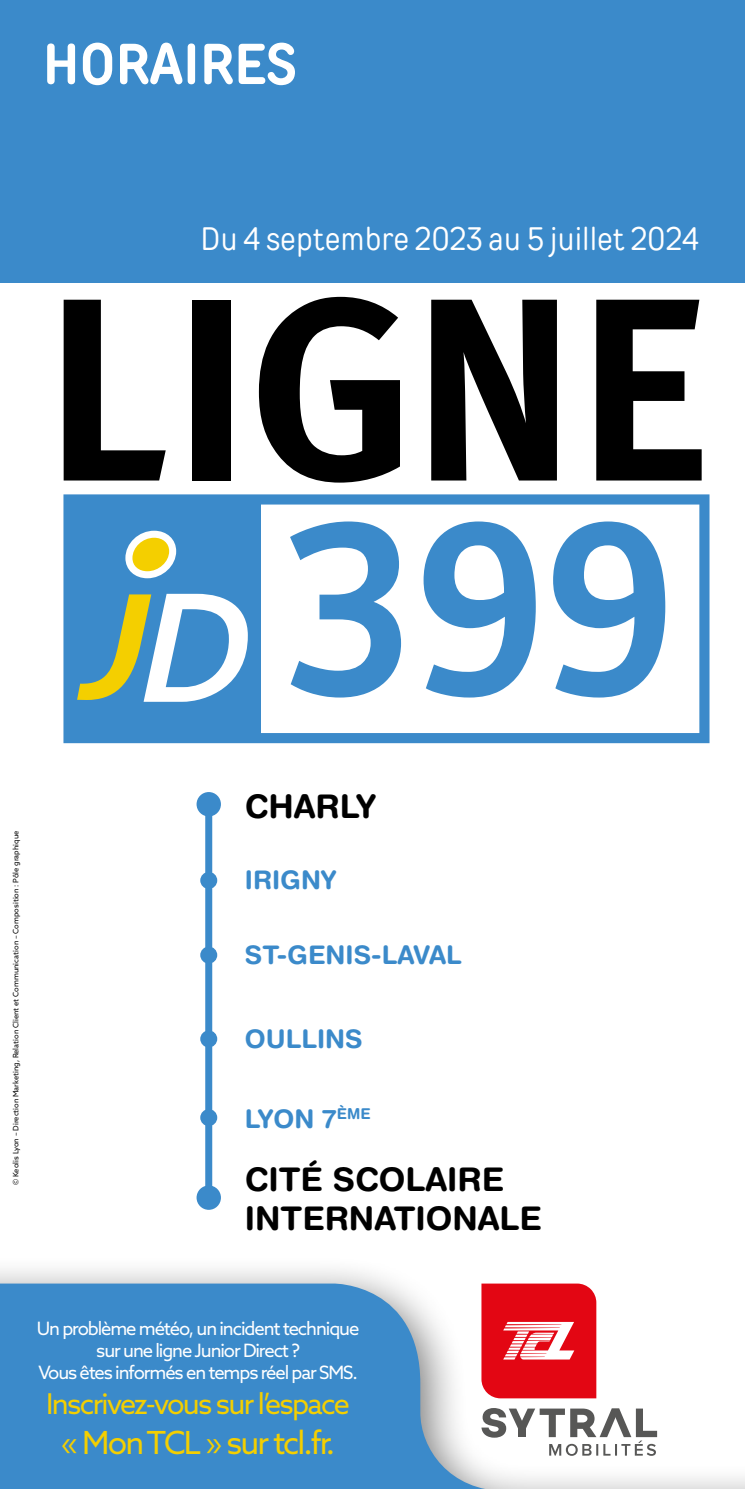
<style>
.page{position:relative;width:745px;height:1489px;background:#fff}
.page>*{position:absolute;margin:0;border:0;box-sizing:border-box;transform-origin:0 0}
.t1{font:700 260px "Meta";letter-spacing:.015em;color:#000}
.t2{font:700 225px "Confluence";color:#3b8aca}
.t3{font:700 57.5px "TT Rounds Condensed";color:#fff}
.t4{font:700 32.5px/39px "Helvetica Rounded";color:#000}
.t5{font:32.5px "TT Rounds Condensed";color:#fff}
.t6{font:31.75px "Azo Sans";letter-spacing:-.06em;color:#f4cf00}
.t7{font:28.75px "Azo Sans";letter-spacing:-.06em;color:#f4cf00}
.t8{font:700 25.5px "Helvetica Rounded";color:#3b8aca}
.t9{font:18.5px/22.2px "Azo Sans";letter-spacing:-.06em;color:#fff;text-align:center}
.t10{font:7.5px "Azo Sans";color:#000}
</style>
<div class="page">
<svg style="left:63px;top:494px;width:646px;height:249px"></svg>
<div style="left:71px;top:501px;width:189px;height:238px;background:#3b8aca"></div>
<svg style="left:125px;top:530px;width:51px;height:48px"></svg>
<svg style="left:77px;top:594px;width:171px;height:107px"></svg>
<div style="left:0;top:0;width:744px;height:282px;background:#3b8aca"></div>
<div style="left:205px;top:804px;width:7px;height:393px;background:#3b8aca"></div>
<div style="left:196px;top:792px;width:25px;height:24px;background:#3b8aca;border-radius:50%"></div>
<div style="left:200px;top:946px;width:17px;height:17px;background:#3b8aca;border-radius:50%"></div>
<div style="left:200px;top:871px;width:17px;height:17px;background:#3b8aca;border-radius:50%"></div>
<div style="left:200px;top:1030px;width:17px;height:17px;background:#3b8aca;border-radius:50%"></div>
<div style="left:200px;top:1109px;width:17px;height:16px;background:#3b8aca;border-radius:50%"></div>
<div style="left:196px;top:1185px;width:25px;height:24px;background:#3b8aca;border-radius:50%"></div>
<div style="left:0;top:1254px;width:744px;height:234px;background:#000;opacity:.5"></div>
<svg style="left:0;top:1283px;width:744px;height:205px;fill:#3b8aca"></svg>
<svg style="left:481px;top:1407px;width:175px;height:48px"></svg>
<svg style="left:481px;top:1283px;width:115px;height:115px;background:#e62934"></svg>
<h3 class="t3" style="left:43px;top:25px;width:255px">HORAIRES</h3>
<h3 class="t5" style="left:200px;top:217px;width:500px">Du 4 septembre 2023 au 5 juillet 2024</h3>
<h1 class="t1" style="left:44px;top:240px;width:665px">LIGNE</h1>
<h2 class="t2" style="left:286px;top:465px;width:390px">399</h2>
<p class="t10" style="left:11px;top:1184px;width:356px;rotate:-90deg">© Keolis Lyon – Direction Marketing, Relation Client et Communication – Composition : Pôle graphique</p>
<h3 class="t4" style="left:245px;top:786px;width:133px">CHARLY</h3>
<h3 class="t8" style="left:245px;top:864px;width:93px">IRIGNY</h3>
<h3 class="t8" style="left:245px;top:939px;width:218px">ST-GENIS-LAVAL</h3>
<h3 class="t8" style="left:245px;top:1023px;width:119px">OULLINS</h3>
<h3 class="t8" style="left:245px;top:1103px;width:127px">LYON 7<sup>ÈME</sup></h3>
<h3 class="t4" style="left:245px;top:1159px;width:298px">CITÉ SCOLAIRE<br>INTERNATIONALE</h3>
<p class="t9" style="left:37px;top:1316px;width:324px">Un problème météo, un incident technique sur une ligne Junior Direct ?<br>Vous êtes informés en temps réel par SMS.</p>
<h3 class="t7" style="left:46px;top:1384px;width:305px">Inscrivez-vous sur l’espace</h3>
<h3 class="t6" style="left:61px;top:1421px;width:276px">« Mon TCL » sur tcl.fr.</h3>
</div>
